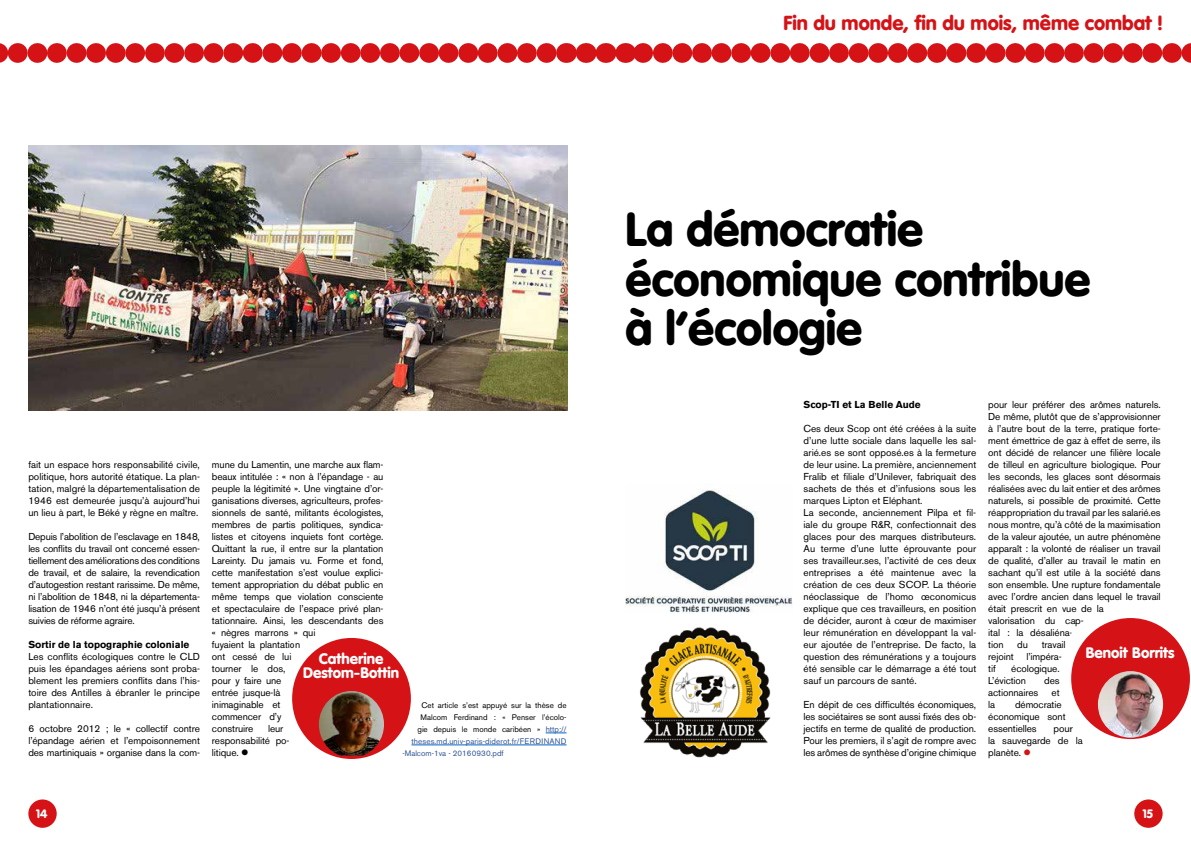
<style>
.page{position:relative;width:1191px;height:842px;background:#fff}
.page>*{position:absolute;margin:0;border:0;box-sizing:border-box;transform-origin:0 0}
.t1{font:900 47px/49.3px "VAG Rounded";color:#000}
.t2{font:900 20px "VAG Rounded";color:#d51317}
.t3{font:900 15px/13.5px "VAG Rounded";color:#fff;text-align:center}
.t4{font:900 12px "VAG Rounded";color:#fff}
.t5{font:10px/12px "Akzidenz Grotesk BE";letter-spacing:-.01em;color:#000}
.t6{font:700 10px "Akzidenz Grotesk BE";color:#000}
.t7{font:8px "Akzidenz Grotesk BE";color:#000}
.t8{font:8px "Akzidenz Grotesk BE";letter-spacing:.015em;color:#2f5496}
.s1{color:#2f5496}
.s2{color:#d51317}
</style>
<div class="page">
<svg style="left:585px;top:43px;width:1px;height:20px"></svg>
<svg style="left:566px;top:43px;width:1px;height:20px"></svg>
<svg style="left:0;top:43px;width:546px;height:20px"></svg>
<svg style="left:625px;top:43px;width:566px;height:20px"></svg>
<svg style="left:605px;top:43px;width:1px;height:20px"></svg>
<div style="left:28px;top:799px;width:29px;height:29px;background:#d51317;border-radius:50%"></div>
<div style="left:1134px;top:799px;width:28px;height:29px;background:#d51317;border-radius:50%"></div>
<svg style="left:546px;top:733px;width:20px;height:1px"></svg>
<hr style="left:411px;top:745px;width:155px;height:1px;background:#0563c1">
<img style="left:639px;top:627px;width:132px;height:131px">
<img style="left:625px;top:489px;width:167px;height:124px">
<div style="left:1071px;top:618px;width:119px;height:121px;background:#d51317;border-radius:50%"></div>
<img style="left:1098px;top:671px;width:65px;height:67px">
<img style="left:28px;top:146px;width:539px;height:265px">
<div style="left:292px;top:638px;width:119px;height:121px;background:#d51317;border-radius:50%"></div>
<img style="left:319px;top:691px;width:65px;height:65px">
<h2 class="t2" style="left:783px;top:11px;width:381px">Fin du monde, fin du mois, même combat !</h2>
<p class="t5" style="left:28px;top:459px;width:173px;text-align:justify">fait un espace hors responsabilité civile, politique, hors autorité étatique. La plan&shy;tation, malgré la départementalisation de 1946 est demeurée jusqu’à aujourd’hui un lieu à part, le Béké y règne en maître.</p>
<p class="t5" style="left:28px;top:531px;width:173px;text-align:justify">Depuis l’abolition de l’esclavage en 1848, les conflits du travail ont concerné essen&shy;tiellement des améliorations des conditions de travail, et de salaire, la revendication d’autogestion restant rarissime. De même, ni l’abolition de 1848, ni la départementa&shy;lisation de 1946 n’ont été jusqu’à présent suivies de réforme agraire.</p>
<p class="t6" style="left:28px;top:639px;width:163px">Sortir de la topographie coloniale</p>
<p class="t5" style="left:28px;top:651px;width:173px;text-align:justify">Les conflits écologiques contre le CLD puis les épandages aériens sont proba&shy;blement les premiers conflits dans l’his&shy;toire des Antilles à ébranler le principe plantationnaire.</p>
<p class="t5" style="left:28px;top:723px;width:173px;text-align:justify">6 octobre 2012 ; le « collectif contre l’épandage aérien et l’empoisonnement des martiniquais » organise dans la com-</p>
<p class="t5" style="left:212px;top:459px;width:173px">mune du Lamentin, une marche aux flam&shy;beaux intitulée : « non à l’épandage - au peuple la légitimité ». Une vingtaine d’or&shy;ganisations diverses, agriculteurs, profes&shy;sionnels de santé, militants écologistes, membres de partis politiques, syndica&shy;listes et citoyens inquiets font cortège.<br>Quittant la rue, il entre sur la plantation<br>Lareinty. Du jamais vu. Forme et fond, cette manifestation s’est voulue explici&shy;tement appropriation du débat public en même temps que violation consciente et spectaculaire de l’espace privé plan&shy;tationnaire. Ainsi, les descendants des « nègres marrons » qui<br>fuyaient la plantation<br>ont cessé de lui<br>tourner le dos,<br>pour y faire une<br>entrée jusque-là<br>inimaginable et<br>commencer d’y<br>construire</p>
<h3 class="t3" style="left:303px;top:652px;width:98px">Catherine<br>Destom-Bottin</h3>
<p class="t7" style="left:421px;top:700px;width:147px">Cet article s’est appuyé sur la thèse de</p>
<p class="t7" style="left:420px;top:712px;width:147px">Malcom Ferdinand : « Penser l’écolo-</p>
<p class="t7" style="left:417px;top:724px;width:151px">gie depuis le monde caribéen » <span class="s1">http://</span></p>
<p class="t8" style="left:411px;top:736px;width:156px">theses.md.univ-paris-diderot.fr/FERDINAND</p>
<p class="t8" style="left:402px;top:748px;width:103px">-Malcom-1va - 20160930.pdf</p>
<p class="t5" style="left:212px;top:723px;width:79px;text-indent:56px">leur responsabilité po&shy;litique. ●</p>
<h1 class="t1" style="left:625px;top:204px;width:466px">La démocratie économique contribue à l’écologie</h1>
<p class="t6" style="left:803px;top:399px;width:119px">Scop-TI et La Belle Aude</p>
<p class="t5" style="left:803px;top:423px;width:174px">Ces deux Scop ont été créées à la suite d’une lutte sociale dans laquelle les sal&shy;arié.es se sont opposé.es à la fermeture de leur usine. La première, anciennement Fralib et filiale d’Unilever, fabriquait des sachets de thés et d’infusions sous les marques Lipton et Eléphant.<br>La seconde, anciennement Pilpa et fil&shy;iale du groupe R&amp;R, confectionnait des glaces pour des marques distributeurs.<br>Au terme d’une lutte éprouvante pour ses travailleur.ses, l’activité de ces deux entreprises a été maintenue avec la création de ces deux SCOP. La théorie néoclassique de l’homo œconomicus explique que ces travailleurs, en position de décider, auront à cœur de maximiser leur rémunération en développant la val&shy;eur ajoutée de l’entreprise. De facto, la question des rémunérations y a toujours été sensible car le démarrage a été tout sauf un parcours de santé.</p>
<p class="t5" style="left:803px;top:699px;width:174px;text-align:justify">En dépit de ces difficultés économiques, les sociétaires se sont aussi fixés des ob&shy;jectifs en terme de qualité de production.<br>Pour les premiers, il s’agit de rompre avec les arômes de synthèse d’origine chimique</p>
<p class="t5" style="left:988px;top:399px;width:174px">pour leur préférer des arômes naturels.<br>De même, plutôt que de s’approvisionner à l’autre bout de la terre, pratique forte&shy;ment émettrice de gaz à effet de serre, ils ont décidé de relancer une filière locale de tilleul en agriculture biologique. Pour les seconds, les glaces sont désormais réalisées avec du lait entier et des arômes naturels, si possible de proximité. Cette réappropriation du travail par les salarié.es nous montre, qu’à côté de la maximisation de la valeur ajoutée, un autre phénomène apparaît : la volonté de réaliser un travail de qualité, d’aller au travail le matin en sachant qu’il est utile à la société dans son ensemble. Une rupture fondamentale avec l’ordre ancien dans lequel le travail était prescrit en vue de la<br>valorisation du cap-<br>ital : la désaliéna-<br>tion</p>
<p class="t5" style="left:1017px;top:639px;width:12px">du</p>
<p class="t5" style="left:1041px;top:639px;width:25px">travail</p>
<h3 class="t3" style="left:1085px;top:645px;width:90px">Benoit Borrits</h3>
<p class="t5" style="left:988px;top:651px;width:27px">rejoint</p>
<p class="t5" style="left:1026px;top:651px;width:37px">l’impéra-</p>
<p class="t5" style="left:988px;top:663px;width:9px">tif</p>
<p class="t5" style="left:988px;top:663px;width:73px;text-indent:23px">écologique.<br>L’éviction</p>
<p class="t5" style="left:1044px;top:675px;width:17px">des</p>
<p class="t5" style="left:988px;top:687px;width:52px">actionnaires</p>
<p class="t5" style="left:1051px;top:687px;width:10px">et</p>
<p class="t5" style="left:988px;top:699px;width:8px">la</p>
<p class="t5" style="left:988px;top:699px;width:79px;text-indent:27px">démocratie économique sont essentielles</p>
<p class="t5" style="left:988px;top:723px;width:96px;text-indent:65px">pour<br>la sauvegarde de la planète. <span class="s2">●</span></p>
<p class="t4" style="left:36px;top:807px;width:13px">14</p>
<p class="t4" style="left:1142px;top:807px;width:11px">15</p>
</div>
